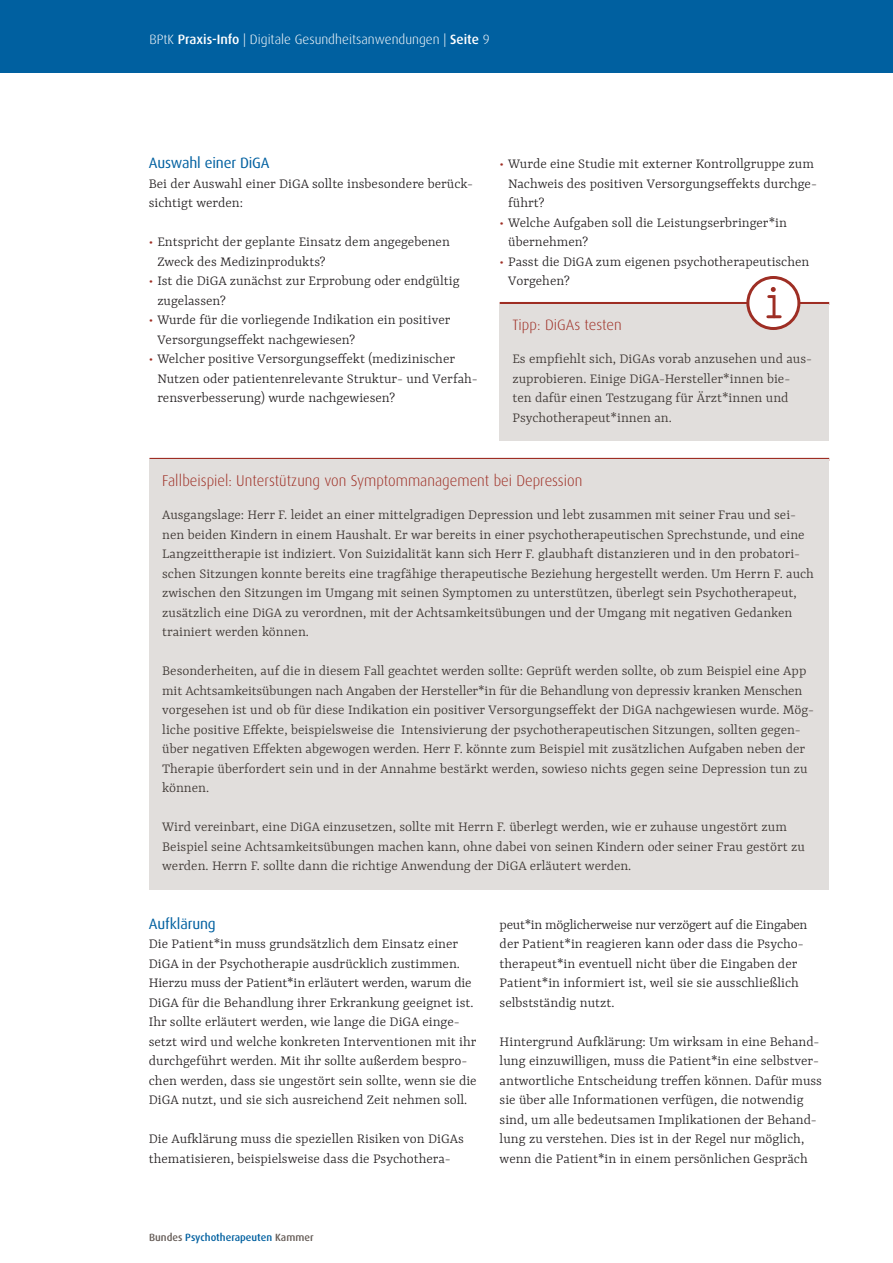
<style>
.page{position:relative;width:893px;height:1263px;background:#fff}
.page>*{position:absolute;margin:0;border:0;box-sizing:border-box;transform-origin:0 0}
.fliesstext-h2-_auf-f{font:300 15.6px "Dax";color:#9e2e24;scale:.96 1}
.fliesstext_yrsa_10_1{font:300 15px/19.5px "Yrsa";color:#231f20}
.fliesstext-auf-fläch{font:300 15px/19.5px "Yrsa";color:#3a332f}
.H2_subline_12{font:15px "Dax";letter-spacing:-.01em;color:#0060a0}
.fliesstext-h2-_auf-f-2{font:300 15px "Dax";color:#9e2e24}
.t1{font:300 13.5px "Dax";color:#fff}
.t2{font:500 10.5px "Dax";color:#0060a0}
.s1{font-weight:500}
.s2{color:#9e2e24}
.s3{color:#655c57}
</style>
<div class="page">
<div style="left:0;top:0;width:893px;height:72px;background:#0060a0"></div>
<hr style="left:500px;top:302px;width:329px;height:3px;background:#9e2e24">
<div style="left:500px;top:304px;width:329px;height:40px;background:#e1dedc"></div>
<div style="left:500px;top:343px;width:329px;height:98px;background:#e1dedc"></div>
<hr style="left:149px;top:458px;width:680px;height:3px;background:#9e2e24">
<div style="left:149px;top:459px;width:680px;height:41px;background:#e1dedc"></div>
<div style="left:149px;top:499px;width:680px;height:157px;background:#e1dedc"></div>
<div style="left:149px;top:655px;width:680px;height:157px;background:#e1dedc"></div>
<div style="left:149px;top:811px;width:680px;height:79px;background:#e1dedc"></div>
<div style="left:748px;top:277px;width:51px;height:51px;background:#fff;border-radius:50%"></div>
<div style="left:746px;top:276px;width:54px;height:54px;border:3px solid #9e2e24;border-radius:50%"></div>
<svg style="left:766px;top:287px;width:14px;height:32px"></svg>
<p class="t1" style="left:149px;top:32px;width:342px">BPtK <span class="s1">Praxis-Info</span> | Digitale Gesundheitsanwendungen | <span class="s1">Seite</span> 9</p>
<h2 class="H2_subline_12" style="left:149px;top:155px;width:122px">Auswahl einer DiGA</h2>
<p class="fliesstext_yrsa_10_1" style="left:149px;top:173px;width:326px">Bei der Auswahl einer DiGA sollte insbesondere berück&shy;sichtigt werden:</p>
<p class="fliesstext_yrsa_10_1" style="left:157px;top:232px;width:294px;text-indent:-9px"><span class="s2">•</span> Entspricht der geplante Einsatz dem angegebenen<br>Zweck des Medizinprodukts?</p>
<p class="fliesstext_yrsa_10_1" style="left:157px;top:271px;width:304px;text-indent:-9px"><span class="s2">•</span> Ist die DiGA zunächst zur Erprobung oder endgültig zugelassen?</p>
<p class="fliesstext_yrsa_10_1" style="left:157px;top:310px;width:295px;text-indent:-9px"><span class="s2">•</span> Wurde für die vorliegende Indikation ein positiver<br>Versorgungseffekt nachgewiesen?</p>
<p class="fliesstext_yrsa_10_1" style="left:157px;top:349px;width:322px;text-indent:-9px"><span class="s2">•</span> Welcher positive Versorgungseffekt (medizinischer<br>Nutzen oder patientenrelevante Struktur- und Verfah&shy;rensverbesserung) wurde nachgewiesen?</p>
<p class="fliesstext_yrsa_10_1" style="left:508px;top:154px;width:310px;text-indent:-9px"><span class="s2">•</span> Wurde eine Studie mit externer Kontrollgruppe zum<br>Nachweis des positiven Versorgungseffekts durchge&shy;führt?</p>
<p class="fliesstext_yrsa_10_1" style="left:508px;top:212px;width:280px;text-indent:-9px"><span class="s2">•</span> Welche Aufgaben soll die Leistungserbringer*in übernehmen?</p>
<p class="fliesstext_yrsa_10_1" style="left:508px;top:251px;width:303px;text-indent:-9px"><span class="s2">•</span> Passt die DiGA zum eigenen psychotherapeutischen<br>Vorgehen?</p>
<p class="fliesstext-h2-_auf-f-2" style="left:512px;top:317px;width:111px">Tipp: DiGAs testen</p>
<p class="fliesstext-auf-fläch" style="left:512px;top:349px;width:301px">Es empfiehlt sich, DiGAs vorab anzusehen und aus&shy;zuprobieren. Einige DiGA-Hersteller*innen bie&shy;ten dafür einen Testzugang für Ärzt*innen und Psychotherapeut*innen an.</p>
<p class="fliesstext-h2-_auf-f" style="left:162px;top:472px;width:439px">Fallbeispiel: Unterstützung von Symptommanagement bei Depression</p>
<p class="fliesstext-auf-fläch" style="left:162px;top:505px;width:653px">Ausgangslage: Herr F. leidet an einer mittelgradigen Depression und lebt zusammen mit seiner Frau und sei&shy;nen beiden Kindern in einem Haushalt. Er war bereits in einer psychotherapeutischen Sprechstunde, und eine Langzeittherapie ist indiziert. Von Suizidalität kann sich Herr F. glaubhaft distanzieren und in den probatori&shy;schen Sitzungen konnte bereits eine tragfähige therapeutische Beziehung hergestellt werden. Um Herrn F. auch zwischen den Sitzungen im Umgang mit seinen Symptomen zu unterstützen, überlegt sein Psychotherapeut, zusätzlich eine DiGA zu verordnen, mit der Achtsamkeitsübungen und der Umgang mit negativen Gedanken trainiert werden können.</p>
<p class="fliesstext-auf-fläch" style="left:162px;top:661px;width:653px">Besonderheiten, auf die in diesem Fall geachtet werden sollte: Geprüft werden sollte, ob zum Beispiel eine App mit Achtsamkeitsübungen nach Angaben der Hersteller*in für die Behandlung von depressiv kranken Menschen vorgesehen ist und ob für diese Indikation ein positiver Versorgungseffekt der DiGA nachgewiesen wurde. Mög&shy;liche positive Effekte, beispielsweise die Intensivierung der psychotherapeutischen Sitzungen, sollten gegen&shy;über negativen Effekten abgewogen werden. Herr F. könnte zum Beispiel mit zusätzlichen Aufgaben neben der Therapie überfordert sein und in der Annahme bestärkt werden, sowieso nichts gegen seine Depression tun zu können.</p>
<p class="fliesstext-auf-fläch" style="left:162px;top:817px;width:644px">Wird vereinbart, eine DiGA einzusetzen, sollte mit Herrn F. überlegt werden, wie er zuhause ungestört zum<br>Beispiel seine Achtsamkeitsübungen machen kann, ohne dabei von seinen Kindern oder seiner Frau gestört zu werden. Herrn F. sollte dann die richtige Anwendung der DiGA erläutert werden.</p>
<h2 class="H2_subline_12" style="left:149px;top:915px;width:68px">Aufklärung</h2>
<p class="fliesstext_yrsa_10_1" style="left:149px;top:934px;width:329px">Die Patient*in muss grundsätzlich dem Einsatz einer DiGA in der Psychotherapie ausdrücklich zustimmen.<br>Hierzu muss der Patient*in erläutert werden, warum die DiGA für die Behandlung ihrer Erkrankung geeignet ist.<br>Ihr sollte erläutert werden, wie lange die DiGA einge&shy;setzt wird und welche konkreten Interventionen mit ihr durchgeführt werden. Mit ihr sollte außerdem bespro&shy;chen werden, dass sie ungestört sein sollte, wenn sie die DiGA nutzt, und sie sich ausreichend Zeit nehmen soll.</p>
<p class="fliesstext_yrsa_10_1" style="left:149px;top:1129px;width:316px">Die Aufklärung muss die speziellen Risiken von DiGAs thematisieren, beispielsweise dass die Psychothera-</p>
<p class="fliesstext_yrsa_10_1" style="left:500px;top:914px;width:309px">peut*in möglicherweise nur verzögert auf die Eingaben der Patient*in reagieren kann oder dass die Psycho&shy;therapeut*in eventuell nicht über die Eingaben der Patient*in informiert ist, weil sie sie ausschließlich selbstständig nutzt.</p>
<p class="fliesstext_yrsa_10_1" style="left:500px;top:1031px;width:324px">Hintergrund Aufklärung: Um wirksam in eine Behand&shy;lung einzuwilligen, muss die Patient*in eine selbstver&shy;antwortliche Entscheidung treffen können. Dafür muss sie über alle Informationen verfügen, die notwendig sind, um alle bedeutsamen Implikationen der Behand&shy;lung zu verstehen. Dies ist in der Regel nur möglich, wenn die Patient*in in einem persönlichen Gespräch</p>
<p class="t2" style="left:149px;top:1231px;width:166px"><span class="s3">Bundes</span> Psychotherapeuten <span class="s3">Kammer</span></p>
</div>
